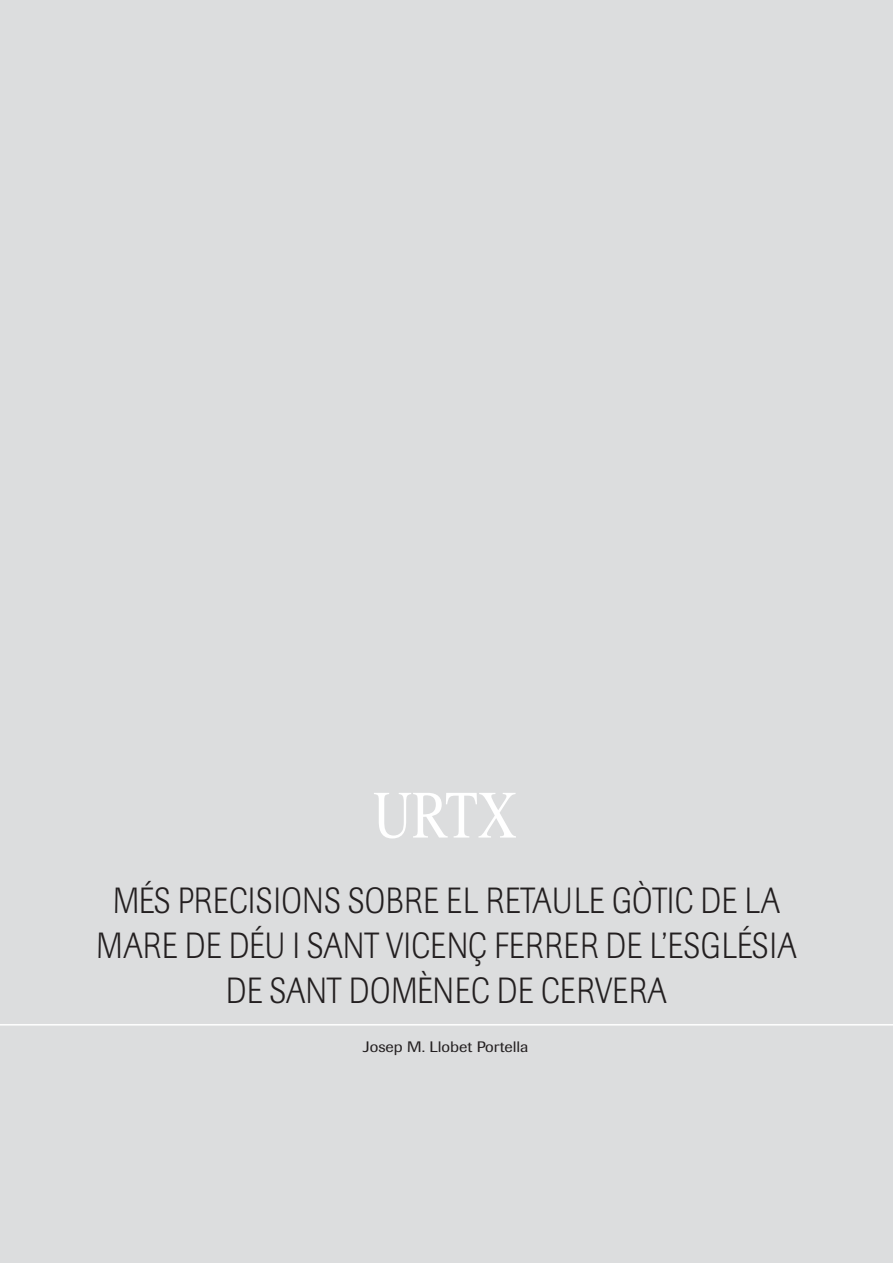
<style>
.page{position:relative;width:893px;height:1263px;background:#fff}
.page>*{position:absolute;margin:0;border:0;box-sizing:border-box;transform-origin:0 0}
.t1{font:67.5px "Times";color:#fff;scale:.8 1}
.t2{font:300 36px/45px "Imago";letter-spacing:.02em;color:#231f20;text-align:center;scale:.85 1}
.t3{font:15px "Imago";color:#231f20;scale:1.1 1}
</style>
<div class="page">
<div style="left:1px;top:0;width:892px;height:1263px;background:#dcddde"></div>
<hr style="left:0;top:0;width:1px;height:1263px;background:#dcddde">
<hr style="left:0;top:1024px;width:893px;height:1px;background:#fff">
<h1 class="t1" style="left:373px;top:790px;width:181px">URTX</h1>
<p class="t2" style="left:97px;top:881px;width:825px">MÉS PRECISIONS SOBRE EL RETAULE GÒTIC DE LA<br>MARE DE DÉU I SANT VICENÇ FERRER DE L’ESGLÉSIA<br>DE SANT DOMÈNEC DE CERVERA</p>
<p class="t3" style="left:363px;top:1042px;width:152px">Josep M. Llobet Portella</p>
</div>
